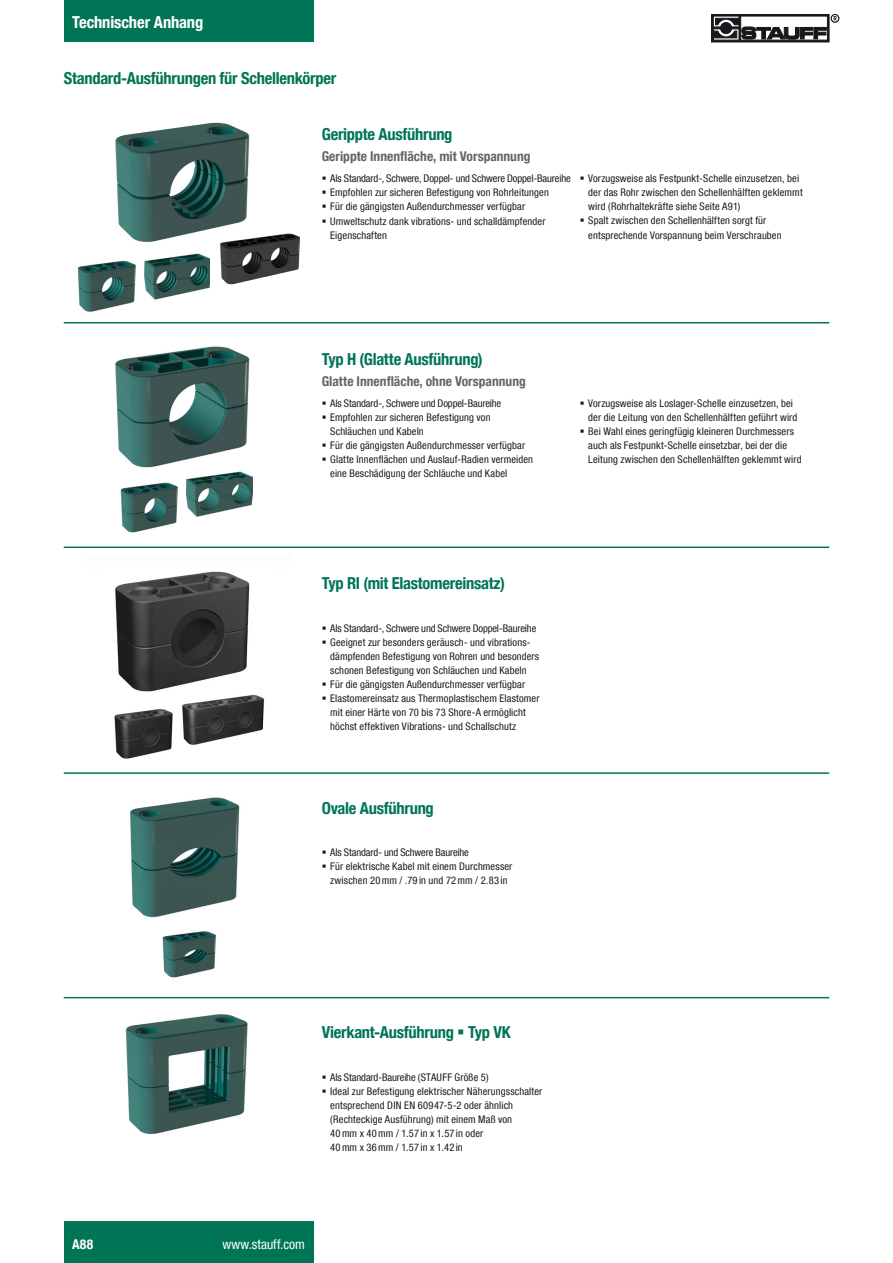
<style>
.page{position:relative;width:893px;height:1263px;background:#fff}
.page>*{position:absolute;margin:0;border:0;box-sizing:border-box;transform-origin:0 0}
.t1{font:700 condensed 16.5px "Helvetica Neue LT Com";letter-spacing:-.015em;color:#007556}
.t2{font:700 condensed 16.5px "Helvetica Neue LT Com";letter-spacing:-.005em;color:#fff}
.t3{font:700 condensed 13.5px "Helvetica Neue LT Com";color:#646567}
.t4{font:condensed 13.5px "Helvetica Neue LT Com";letter-spacing:.005em;color:#fff}
.t5{font:700 condensed 13.5px "Helvetica Neue LT Com";color:#fff}
.t6{font:condensed 10.5px/14.1px "Helvetica Neue LT Com";letter-spacing:.01em;color:#1a171c}
</style>
<div class="page">
<div style="left:64px;top:0;width:249px;height:42px;background:#007556"></div>
<div style="left:711px;top:14px;width:118px;height:28px;background:#1a171c"></div>
<svg style="left:713px;top:16px;width:26px;height:24px"></svg>
<div style="left:741px;top:16px;width:86px;height:24px;background:#fff"></div>
<div style="left:831px;top:14px;width:8px;height:9px;border:1px solid #1a171c;border-radius:50%"></div>
<svg style="left:833px;top:16px;width:4px;height:5px"></svg>
<svg style="left:715px;top:18px;width:24px;height:7px"></svg>
<svg style="left:713px;top:31px;width:24px;height:7px"></svg>
<svg style="left:718px;top:20px;width:16px;height:16px"></svg>
<div style="left:718px;top:20px;width:16px;height:16px;border:1px solid #fff;border-radius:50%"></div>
<div style="left:720px;top:23px;width:12px;height:11px;background:#1a171c;border-radius:50%"></div>
<div style="left:720px;top:22px;width:12px;height:12px;border:1px solid #1a171c;border-radius:50%"></div>
<hr style="left:713px;top:27px;width:27px;height:2px;background:#1a171c">
<svg style="left:742px;top:27px;width:84px;height:13px"></svg>
<img style="left:115px;top:122px;width:135px;height:120px">
<img style="left:77px;top:260px;width:59px;height:52px">
<img style="left:144px;top:253px;width:66px;height:47px">
<img style="left:86px;top:323px;width:205px;height:154px">
<hr style="left:64px;top:322px;width:765px;height:1px;background:#007556">
<hr style="left:64px;top:546px;width:765px;height:2px;background:#007556">
<img style="left:115px;top:571px;width:135px;height:121px">
<img style="left:114px;top:709px;width:59px;height:50px">
<hr style="left:64px;top:772px;width:765px;height:2px;background:#007556">
<img style="left:130px;top:797px;width:110px;height:121px">
<hr style="left:64px;top:997px;width:765px;height:1px;background:#007556">
<img style="left:125px;top:1014px;width:123px;height:121px">
<img style="left:211px;top:232px;width:89px;height:53px">
<img style="left:120px;top:482px;width:58px;height:51px">
<img style="left:183px;top:464px;width:69px;height:53px">
<img style="left:178px;top:691px;width:87px;height:54px">
<img style="left:162px;top:931px;width:54px;height:47px">
<div style="left:64px;top:1221px;width:249px;height:42px;background:#007556"></div>
<h1 class="t2" style="left:72px;top:12px;width:133px">Technischer Anhang</h1>
<h1 class="t1" style="left:64px;top:68px;width:274px">Standard-Ausführungen für Schellenkörper</h1>
<h1 class="t1" style="left:322px;top:125px;width:132px">Gerippte Ausführung</h1>
<p class="t3" style="left:322px;top:148px;width:210px">Gerippte Innenfläche, mit Vorspannung</p>
<p class="t6" style="left:330px;top:171px;width:242px">Als Standard-, Schwere, Doppel- und Schwere Doppel-Baureihe Empfohlen zur sicheren Befestigung von Rohrleitungen<br>Für die gängigsten Außendurchmesser verfügbar Umweltschutz dank vibrations- und schalldämpfender Eigenschaften</p>
<p class="t6" style="left:588px;top:171px;width:216px">Vorzugsweise als Festpunkt-Schelle einzusetzen, bei der das Rohr zwischen den Schellenhälften geklemmt wird (Rohrhaltekräfte siehe Seite A91)<br>Spalt zwischen den Schellenhälften sorgt für entsprechende Vorspannung beim Verschrauben</p>
<h1 class="t1" style="left:322px;top:349px;width:163px">Typ H (Glatte Ausführung)</h1>
<p class="t3" style="left:322px;top:373px;width:206px">Glatte Innenfläche, ohne Vorspannung</p>
<p class="t6" style="left:330px;top:396px;width:204px">Als Standard-, Schwere und Doppel-Baureihe Empfohlen zur sicheren Befestigung von Schläuchen und Kabeln<br>Für die gängigsten Außendurchmesser verfügbar Glatte Innenflächen und Auslauf-Radien vermeiden eine Beschädigung der Schläuche und Kabel</p>
<h1 class="t1" style="left:322px;top:574px;width:185px">Typ RI (mit Elastomereinsatz)</h1>
<p class="t6" style="left:330px;top:621px;width:211px">Als Standard-, Schwere und Schwere Doppel-Baureihe Geeignet zur besonders geräusch- und vibrations&shy;dämpfenden Befestigung von Rohren und besonders schonen Befestigung von Schläuchen und Kabeln Für die gängigsten Außendurchmesser verfügbar Elastomereinsatz aus Thermoplastischem Elastomer mit einer Härte von 70 bis 73 Shore-A ermöglicht höchst effektiven Vibrations- und Schallschutz</p>
<h1 class="t1" style="left:322px;top:798px;width:114px">Ovale Ausführung</h1>
<p class="t6" style="left:330px;top:845px;width:184px">Als Standard- und Schwere Baureihe<br>Für elektrische Kabel mit einem Durchmesser zwischen 20mm / .79 in und 72mm / 2.83 in</p>
<p class="t6" style="left:588px;top:396px;width:215px">Vorzugsweise als Loslager-Schelle einzusetzen, bei der die Leitung von den Schellenhälften geführt wird Bei Wahl eines geringfügig kleineren Durchmessers auch als Festpunkt-Schelle einsetzbar, bei der die Leitung zwischen den Schellenhälften geklemmt wird</p>
<h1 class="t1" style="left:322px;top:1023px;width:191px">Vierkant-Ausführung ▪ Typ VK</h1>
<p class="t6" style="left:330px;top:1070px;width:214px">Als Standard-Baureihe (STAUFF Größe 5)<br>Ideal zur Befestigung elektrischer Näherungsschalter entsprechend DIN EN 60947-5-2 oder ähnlich (Rechteckige Ausführung) mit einem Maß von<br>40mm x 40mm / 1.57in x 1.57in oder<br>40mm x 36mm / 1.57in x 1.42in</p>
<p class="t5" style="left:72px;top:1236px;width:22px">A88</p>
<p class="t4" style="left:222px;top:1236px;width:84px">www.stauff.com</p>
</div>
